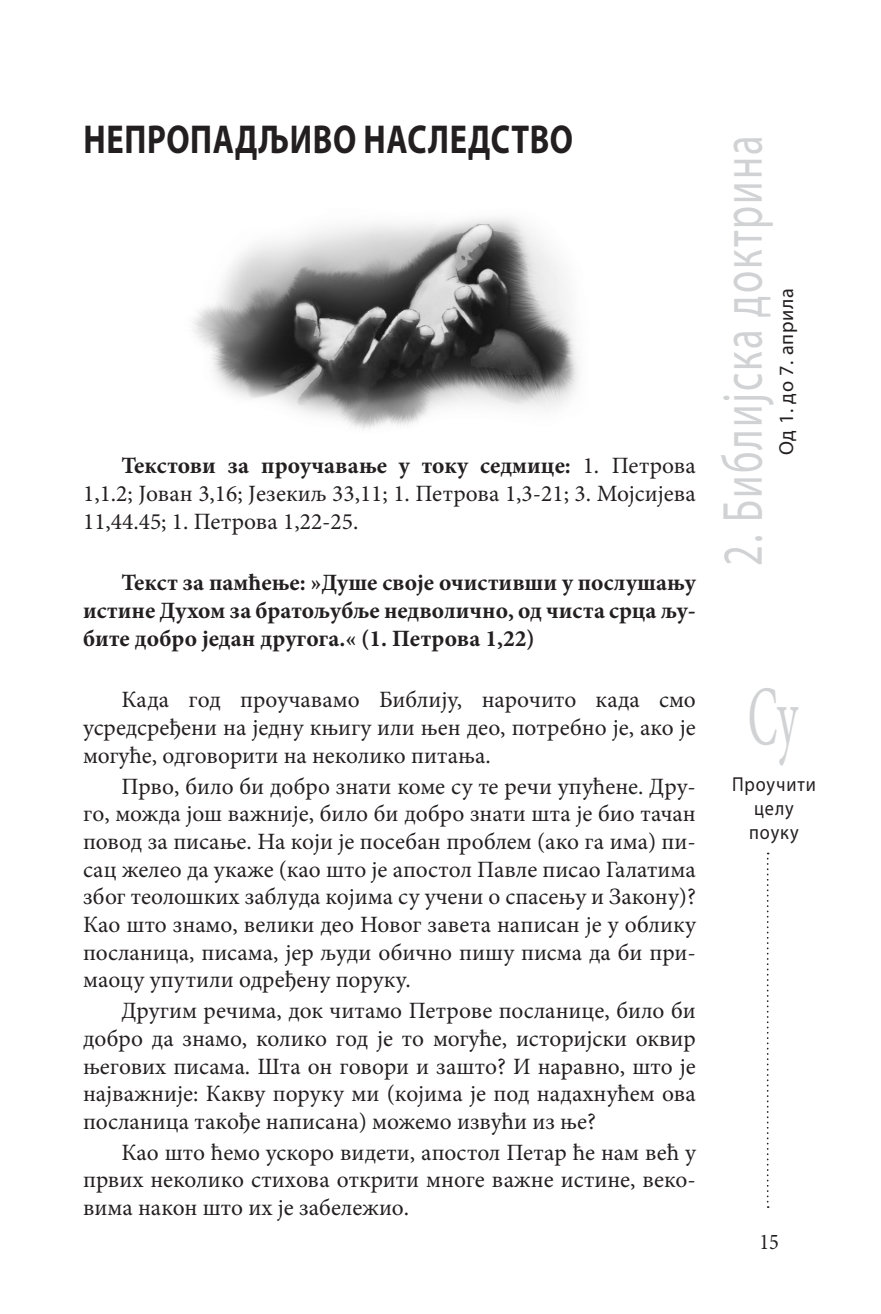
<style>
.page{position:relative;width:881px;height:1314px;background:#fff}
.page>*{position:absolute;margin:0;border:0;box-sizing:border-box;transform-origin:0 0}
.H_-_dan{font:84.38px "Minion Pro";color:#d1d2d4;scale:.53 1}
.N_-_Bib__dokrina{font:56.7px "Myriad Pro";letter-spacing:.05em;color:#d1d2d4;scale:.71 1}
.Naslov_1{font:700 40.5px "Myriad Pro";letter-spacing:.02em;color:#231f20;scale:.8 1}
.TEKST_NOVOoooo{font:23.4px/27.7px "Minion Pro";color:#231f20;text-align:justify}
.TEKST_NOVOoooo-2{font:700 23.4px/27.7px "Minion Pro";color:#231f20;text-align:justify}
.t1{font:22.5px "Minion Pro";color:#231f20;scale:.9 1}
.H_-_datum{font:20.25px/24.3px "Myriad Pro";letter-spacing:.05em;color:#231f20;scale:.9 1}
.N_-_datum__od-do{font:20.25px "Myriad Pro";letter-spacing:.03em;color:#231f20}
.s1{font-weight:700}
</style>
<div class="page">
<svg style="left:766px;top:853px;width:2px;height:355px"></svg>
<img style="left:193px;top:217px;width:386px;height:213px">
<p class="Naslov_1" style="left:83px;top:113px;width:613px">НЕПРОПАДЉИВО НАСЛЕДСТВО</p>
<p class="TEKST_NOVOoooo" style="left:83px;top:452px;width:614px;text-indent:38px"><span class="s1">Текстови за проучавање у току седмице:</span> 1. Петрова 1,1.2; Јован 3,16; Језекиљ 33,11; 1. Петрова 1,3-21; 3. Мојсијева 11,44.45; 1. Петрова 1,22-25.</p>
<p class="TEKST_NOVOoooo-2" style="left:83px;top:569px;width:614px;text-indent:38px">Текст за памћење: »Душе своје очистивши у послушању истине Духом за братољубље недволично, од чиста срца љу&shy;бите добро један другога.« (1. Петрова 1,22)</p>
<p class="TEKST_NOVOoooo" style="left:83px;top:686px;width:614px;text-indent:38px">Када год проучавамо Библију, нарочито када смо усредсређени на једну књигу или њен део, потребно је, ако је могуће, одговорити на неколико питања.</p>
<p class="TEKST_NOVOoooo" style="left:83px;top:772px;width:614px;text-indent:38px">Прво, било би добро знати коме су те речи упућене. Дру&shy;го, можда још важније, било би добро знати шта је био тачан повод за писање. На који је посебан проблем (ако га има) пи&shy;сац желео да укаже (као што је апостол Павле писао Галатима због теолошких заблуда којима су учени о спасењу и Закону)?<br>Као што знамо, велики део Новог завета написан је у облику посланица, писама, јер људи обично пишу писма да би при&shy;маоцу упутили одређену поруку.</p>
<p class="TEKST_NOVOoooo" style="left:83px;top:997px;width:614px;text-indent:38px">Другим речима, док читамо Петрове посланице, било би добро да знамо, колико год је то могуће, историјски оквир његових писама. Шта он говори и зашто? И наравно, што је најважније: Какву поруку ми (којима је под надахнућем ова посланица такође написана) можемо извући из ње?</p>
<p class="TEKST_NOVOoooo" style="left:83px;top:1138px;width:614px;text-indent:38px">Као што ћемо ускоро видети, апостол Петар ће нам већ у првих неколико стихова открити многе важне истине, веко&shy;вима након што их је забележио.</p>
<p class="N_-_Bib__dokrina" style="left:707px;top:565px;width:607px;rotate:-90deg">2. Библијска доктрина</p>
<p class="N_-_datum__od-do" style="left:773px;top:455px;width:168px;rotate:-90deg">Од 1. до 7. априла</p>
<p class="H_-_dan" style="left:747px;top:661px;width:96px">Су</p>
<p class="H_-_datum" style="left:731px;top:771px;width:94px">Проучити</p>
<p class="H_-_datum" style="left:748px;top:796px;width:56px">целу поуку</p>
<p class="t1" style="left:759px;top:1226px;width:23px">15</p>
</div>
